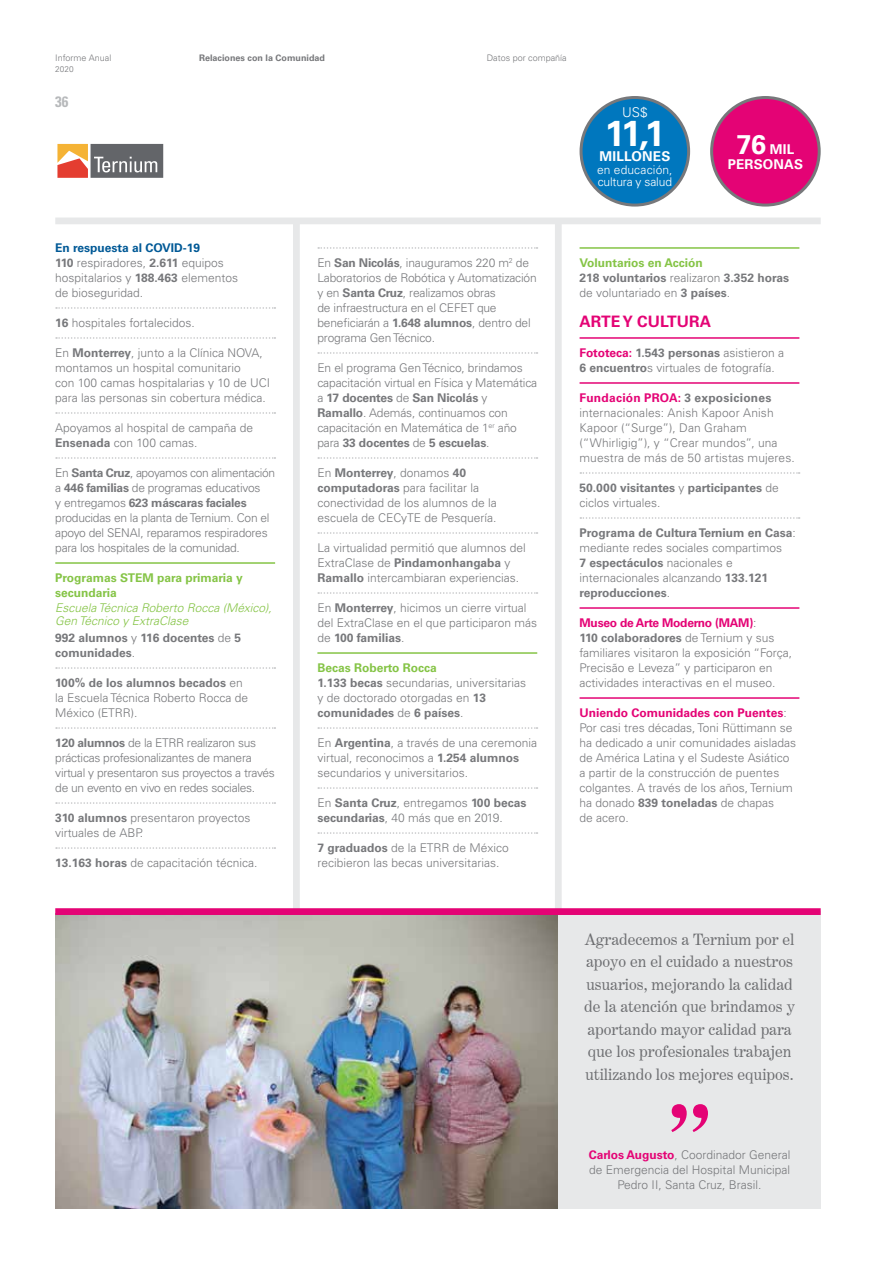
<style>
.page{position:relative;width:893px;height:1263px;background:#fff}
.page>*{position:absolute;margin:0;border:0;box-sizing:border-box;transform-origin:0 0}
.t1{font:700 36px "Univers LT Std";color:#fff}
.t2{font:15.75px/22.5px "Century Expanded BT";color:#6d6e71}
.t3{font:700 15.75px "Univers LT Std";color:#e40375}
.t4{font:700 condensed 15px "Univers LT Std";color:#b7b9bb}
.t5{font:700 13.5px/15px "Univers LT Std";letter-spacing:.015em;color:#fff;text-align:center}
.t6{font:300 13.5px "Univers LT Std";color:#fff}
.t7{font:300 12px/15px "Univers LT Std";color:#77787b}
.t8{font:300 12px/15px "Univers LT Std";letter-spacing:-.02em;color:#77787b}
.t9{font:700 12px/15px "Univers LT Std";color:#77787b}
.t10{font:italic 300 12px/13.5px "Univers LT Std";color:#85c446}
.t11{font:700 12px/15px "Univers LT Std";color:#85c446}
.t12{font:300 12px/12px "Univers LT Std";letter-spacing:-.005em;color:#fff}
.t13{font:300 9px "Univers LT Std";color:#77787b}
.t14{font:700 9px "Univers LT Std";color:#77787b}
.t15{font:300 8.25px "Univers LT Std";color:#77787b}
.s1{font-size:27px}
.s2{font-weight:700;color:#005996}
.s3{font-weight:700}
.s4{font-weight:300}
.s5{font-weight:700;color:#85c446}
.s6{color:#85c446}
.s7{font-weight:700;color:#e40375}
</style>
<div class="page">
<div style="left:712px;top:98px;width:107px;height:107px;background:#e40375;border-radius:50%"></div>
<div style="left:710px;top:96px;width:111px;height:111px;border:3px solid #77787b;border-radius:50%"></div>
<img style="left:55px;top:915px;width:504px;height:294px">
<div style="left:555px;top:222px;width:7px;height:689px;background:#e7e8e9"></div>
<div style="left:293px;top:221px;width:7px;height:694px;background:#e7e8e9"></div>
<hr style="left:580px;top:247px;width:219px;height:2px;background:#85c446">
<hr style="left:580px;top:337px;width:219px;height:2px;background:#e40375">
<hr style="left:580px;top:382px;width:219px;height:2px;background:#e40375">
<svg style="left:580px;top:472px;width:220px;height:2px"></svg>
<svg style="left:580px;top:517px;width:220px;height:2px"></svg>
<hr style="left:580px;top:607px;width:219px;height:2px;background:#e40375">
<hr style="left:580px;top:697px;width:219px;height:2px;background:#e40375">
<svg style="left:318px;top:247px;width:219px;height:2px"></svg>
<svg style="left:318px;top:352px;width:219px;height:2px"></svg>
<svg style="left:318px;top:457px;width:219px;height:2px"></svg>
<svg style="left:318px;top:532px;width:219px;height:2px"></svg>
<svg style="left:318px;top:592px;width:219px;height:2px"></svg>
<hr style="left:317px;top:652px;width:220px;height:2px;background:#85c446">
<svg style="left:318px;top:727px;width:219px;height:2px"></svg>
<svg style="left:318px;top:787px;width:219px;height:2px"></svg>
<svg style="left:318px;top:832px;width:219px;height:2px"></svg>
<svg style="left:56px;top:307px;width:219px;height:2px"></svg>
<svg style="left:56px;top:337px;width:219px;height:2px"></svg>
<svg style="left:56px;top:412px;width:219px;height:2px"></svg>
<svg style="left:56px;top:457px;width:219px;height:2px"></svg>
<hr style="left:55px;top:562px;width:220px;height:2px;background:#85c446">
<svg style="left:56px;top:667px;width:219px;height:2px"></svg>
<svg style="left:56px;top:727px;width:219px;height:2px"></svg>
<svg style="left:56px;top:802px;width:219px;height:2px"></svg>
<svg style="left:56px;top:847px;width:219px;height:2px"></svg>
<div style="left:55px;top:217px;width:766px;height:7px;background:#e7e8e9"></div>
<div style="left:581px;top:98px;width:108px;height:107px;background:#0077be;border-radius:50%"></div>
<div style="left:580px;top:96px;width:110px;height:111px;border:3px solid #77787b;border-radius:50%"></div>
<div style="left:559px;top:912px;width:262px;height:297px;background:#e7e8e9"></div>
<div style="left:55px;top:908px;width:766px;height:7px;background:#e40375"></div>
<svg style="left:58px;top:143px;width:106px;height:35px"></svg>
<svg style="left:57px;top:144px;width:106px;height:34px;background:#9c8174"></svg>
<svg style="left:671px;top:1104px;width:37px;height:28px"></svg>
<p class="t13" style="left:55px;top:53px;width:58px">Informe Anual</p>
<p class="t13" style="left:487px;top:53px;width:82px">Datos por compañía</p>
<p class="t15" style="left:55px;top:64px;width:20px">2020</p>
<p class="t14" style="left:199px;top:53px;width:128px">Relaciones con la Comunidad</p>
<p class="t4" style="left:55px;top:92px;width:15px">36</p>
<p class="t6" style="left:622px;top:104px;width:27px">US$</p>
<h1 class="t1" style="left:605px;top:112px;width:61px">11,1</h1>
<p class="t5" style="left:599px;top:148px;width:73px">MILLONES</p>
<p class="t12" style="left:597px;top:164px;width:77px">en educación, cultura y salud</p>
<p class="t5" style="left:728px;top:141px;width:77px"><span class="s1">76</span> MIL<br>PERSONAS</p>
<p class="t7" style="left:55px;top:240px;width:184px"><span class="s2">En respuesta al COVID-19<br></span><span class="s3">110</span> respiradores, <span class="s3">2.611</span> equipos hospitalarios y <span class="s3">188.463</span> elementos de bioseguridad.</p>
<p class="t7" style="left:55px;top:315px;width:141px"><span class="s3">16</span> hospitales fortalecidos.</p>
<p class="t7" style="left:55px;top:345px;width:216px">En <span class="s3">Monterrey</span>, junto a la Clínica NOVA, montamos un hospital comunitario<br>con 100 camas hospitalarias y 10 de UCI para las personas sin cobertura médica.</p>
<p class="t7" style="left:55px;top:420px;width:199px">Apoyamos al hospital de campaña de<br><span class="s3">Ensenada</span> con 100 camas.</p>
<p class="t8" style="left:55px;top:465px;width:221px">En <span class="s3">Santa Cruz</span>, apoyamos con alimentación a <span class="s3">446 familias</span> de programas educativos<br>y entregamos <span class="s3">623 máscaras faciales </span>producidas en la planta de Ternium. Con el apoyo del SENAI, reparamos respiradores para los hospitales de la comunidad.</p>
<p class="t11" style="left:55px;top:570px;width:189px">Programas STEM para primaria y secundaria</p>
<p class="t10" style="left:55px;top:601px;width:218px">Escuela Técnica Roberto Rocca (México),<br>Gen Técnico y ExtraClase</p>
<p class="t9" style="left:55px;top:630px;width:188px">992 alumnos <span class="s4">y</span> 116 docentes <span class="s4">de</span> 5 comunidades<span class="s4">.</span></p>
<p class="t7" style="left:55px;top:675px;width:194px"><span class="s3">100% de los alumnos becados</span> en la Escuela Técnica Roberto Rocca de<br>México (ETRR).</p>
<p class="t8" style="left:55px;top:735px;width:221px"><span class="s3">120 alumnos</span> de la ETRR realizaron sus prácticas profesionalizantes de manera virtual y presentaron sus proyectos a través de un evento en vivo en redes sociales.</p>
<p class="t7" style="left:55px;top:810px;width:197px"><span class="s3">310 alumnos</span> presentaron proyectos virtuales de ABP.</p>
<p class="t7" style="left:55px;top:855px;width:204px"><span class="s3">13.163 horas</span> de capacitación técnica.</p>
<p class="t7" style="left:317px;top:255px;width:221px">En <span class="s3">San Nicolás</span>, inauguramos 220 m<sup>2</sup> de Laboratorios de Robótica y Automatización y en <span class="s3">Santa Cruz</span>, realizamos obras<br>de infraestructura en el CEFET que beneficiarán a <span class="s3">1.648 alumnos</span>, dentro del programa Gen Técnico.</p>
<p class="t7" style="left:317px;top:360px;width:221px">En el programa Gen Técnico, brindamos capacitación virtual en Física y Matemática a <span class="s3">17 docentes</span> de <span class="s3">San Nicolás</span> y <span class="s3">Ramallo</span>. Además, continuamos con capacitación en Matemática de 1<sup>er</sup> año para <span class="s3">33 docentes</span> de <span class="s3">5 escuelas</span>.</p>
<p class="t7" style="left:317px;top:465px;width:181px">En <span class="s3">Monterrey</span>, donamos <span class="s3">40 computadoras</span> para facilitar la conectividad de los alumnos de la escuela de CECyTE de Pesquería.</p>
<p class="t7" style="left:317px;top:540px;width:210px">La virtualidad permitió que alumnos del<br>ExtraClase de <span class="s3">Pindamonhangaba</span> y<br><span class="s3">Ramallo</span> intercambiaran experiencias.</p>
<p class="t7" style="left:317px;top:600px;width:221px">En <span class="s3">Monterrey</span>, hicimos un cierre virtual del ExtraClase en el que participaron más de <span class="s3">100 familias</span>.</p>
<p class="t7" style="left:317px;top:660px;width:210px"><span class="s5">Becas Roberto Rocca<br></span><span class="s3">1.133 becas</span> secundarias, universitarias y de doctorado otorgadas en <span class="s3">13 comunidades</span> de <span class="s3">6 países</span>.</p>
<p class="t7" style="left:317px;top:735px;width:221px">En <span class="s3">Argentina</span>, a través de una ceremonia virtual, reconocimos a <span class="s3">1.254 alumnos </span>secundarios y universitarios.</p>
<p class="t7" style="left:317px;top:795px;width:211px">En <span class="s3">Santa Cruz</span>, entregamos <span class="s3">100 becas secundarias</span>, 40 más que en 2019.</p>
<p class="t7" style="left:317px;top:840px;width:193px"><span class="s3">7 graduados</span> de la ETRR de México recibieron las becas universitarias.</p>
<p class="t9" style="left:580px;top:255px;width:211px"><span class="s6">Voluntarios en Acción<br></span>218 voluntarios <span class="s4">realizaron</span> 3.352 horas <span class="s4">de voluntariado en</span> 3 países<span class="s4">.</span></p>
<h2 class="t3" style="left:580px;top:312px;width:133px">ARTE Y CULTURA</h2>
<p class="t7" style="left:580px;top:345px;width:206px"><span class="s7">Fototeca:</span> <span class="s3">1.543 personas</span> asistieron a<br><span class="s3">6 encuentro</span>s virtuales de fotografía.</p>
<p class="t7" style="left:579px;top:390px;width:217px"><span class="s7">Fundación PROA:</span> <span class="s3">3 exposiciones </span>internacionales: Anish Kapoor Anish Kapoor (“Surge”), Dan Graham (“Whirligig”), y “Crear mundos”, una muestra de más de 50 artistas mujeres.</p>
<p class="t9" style="left:579px;top:480px;width:201px">50.000 visitantes <span class="s4">y</span> participantes <span class="s4">de ciclos virtuales.</span></p>
<p class="t7" style="left:579px;top:525px;width:218px"><span class="s3">Programa de Cultura Ternium en Casa</span>: mediante redes sociales compartimos<br><span class="s3">7 espectáculos</span> nacionales e internacionales alcanzando <span class="s3">133.121 reproducciones</span>.</p>
<p class="t7" style="left:579px;top:615px;width:214px"><span class="s7">Museo de Arte Moderno (MAM)</span>:<br><span class="s3">110 colaboradores</span> de Ternium y sus familiares visitaron la exposición “Força, Precisão e Leveza” y participaron en actividades interactivas en el museo.</p>
<p class="t7" style="left:579px;top:705px;width:218px"><span class="s7">Uniendo Comunidades con Puentes</span>:<br>Por casi tres décadas, Toni Rüttimann se ha dedicado a unir comunidades aisladas de América Latina y el Sudeste Asiático a partir de la construcción de puentes colgantes. A través de los años, Ternium ha donado <span class="s3">839 toneladas</span> de chapas<br>de acero.</p>
<h2 class="t2" style="left:584px;top:927px;width:212px">Agradecemos a Ternium por el apoyo en el cuidado a nuestros usuarios, mejorando la calidad de la atención que brindamos y aportando mayor calidad para que los profesionales trabajen utilizando los mejores equipos.</h2>
<p class="t7" style="left:589px;top:1147px;width:203px;text-align:center"><span class="s7">Carlos Augusto</span>, Coordinador General de Emergencia del Hospital Municipal<br>Pedro II, Santa Cruz, Brasil.</p>
</div>
